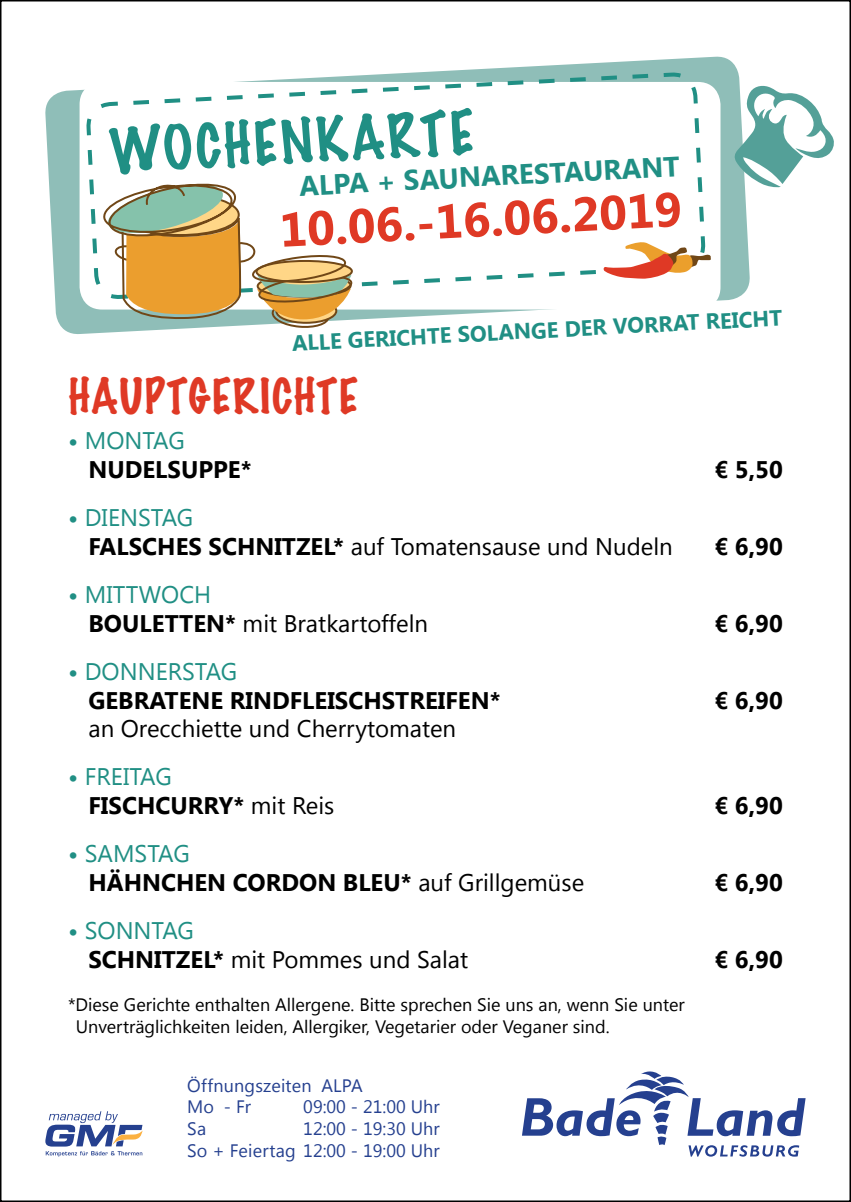
<style>
.page{position:relative;width:851px;height:1202px;background:#fff}
.page>*{position:absolute;margin:0;border:0;box-sizing:border-box;transform-origin:0 0}
.t1{font:60px "DS Marker Felt";color:#208f84}
.t2{font:700 48px "Segoe UI";color:#df3925}
.t3{font:48px "DS Marker Felt";letter-spacing:.03em;color:#df3925}
.t4{font:700 28px "Segoe UI";color:#208f84}
.t5{font:700 24px/28.8px "Segoe UI";color:#000}
.t6{font:24px/28.8px "Segoe UI";color:#000}
.t7{font:700 22px "Segoe UI";color:#208f84}
.t8{font:18px/21.6px "Segoe UI";color:#000}
.t9{font:18px/21.6px "Segoe UI";letter-spacing:.005em;color:#25408f}
.s1{color:#208f84}
.s2{font-weight:400;color:#208f84}
.s3{font-weight:700;color:#208f84}
.s4{font-weight:700}
.s5{font-weight:400}
</style>
<div class="page">
<svg style="left:45px;top:56px;width:705px;height:278px"></svg>
<svg style="left:85px;top:71px;width:621px;height:263px"></svg>
<svg style="left:733px;top:85px;width:101px;height:103px"></svg>
<svg style="left:85px;top:72px;width:626px;height:256px"></svg>
<svg style="left:522px;top:1071px;width:283px;height:86px"></svg>
<svg style="left:45px;top:1111px;width:98px;height:46px"></svg>
<h1 class="t1" style="left:107px;top:113px;width:366px;rotate:-3deg">WOCHENKARTE</h1>
<p class="t4" style="left:298px;top:166px;width:382px;rotate:-3deg">ALPA + SAUNARESTAURANT</p>
<h2 class="t2" style="left:278px;top:196px;width:404px;rotate:-3deg">10.06.-16.06.2019</h2>
<p class="t7" style="left:291px;top:328px;width:492px;rotate:-3deg">ALLE GERICHTE SOLANGE DER VORRAT REICHT</p>
<h2 class="t3" style="left:68px;top:366px;width:291px">HAUPTGERICHTE</h2>
<p class="t5" style="left:88px;top:425px;width:165px;text-indent:-20px"><span class="s1">•</span> <span class="s2">MONTAG<br></span>NUDELSUPPE*</p>
<p class="t6" style="left:88px;top:502px;width:585px;text-indent:-20px"><span class="s3">•</span> <span class="s1">DIENSTAG<br></span><span class="s4">FALSCHES SCHNITZEL*</span> auf Tomatensause und Nudeln</p>
<p class="t6" style="left:88px;top:579px;width:341px;text-indent:-20px"><span class="s3">•</span> <span class="s1">MITTWOCH<br></span><span class="s4">BOULETTEN*</span> mit Bratkartoffeln</p>
<p class="t5" style="left:88px;top:655px;width:413px;text-indent:-20px"><span class="s1">•</span> <span class="s2">DONNERSTAG<br></span>GEBRATENE RINDFLEISCHSTREIFEN*</p>
<p class="t6" style="left:88px;top:713px;width:369px">an Orecchiette und Cherrytomaten</p>
<p class="t5" style="left:88px;top:761px;width:247px;text-indent:-20px"><span class="s1">•</span> <span class="s2">FREITAG<br></span>FISCHCURRY* <span class="s5">mit Reis</span></p>
<p class="t5" style="left:88px;top:838px;width:497px;text-indent:-20px"><span class="s1">•</span> <span class="s2">SAMSTAG<br></span>HÄHNCHEN CORDON BLEU* <span class="s5">auf Grillgemüse</span></p>
<p class="t6" style="left:88px;top:915px;width:381px;text-indent:-20px"><span class="s3">•</span> <span class="s1">SONNTAG<br></span><span class="s4">SCHNITZEL*</span> mit Pommes und Salat</p>
<p class="t8" style="left:76px;top:993px;width:610px;text-indent:-8px">*Diese Gerichte enthalten Allergene. Bitte sprechen Sie uns an, wenn Sie unter<br>Unverträglichkeiten leiden, Allergiker, Vegetarier oder Veganer sind.</p>
<p class="t9" style="left:187px;top:1074px;width:177px">Öffnungszeiten ALPA<br>Mo - Fr</p>
<p class="t9" style="left:303px;top:1095px;width:138px">09:00 - 21:00 Uhr</p>
<p class="t9" style="left:187px;top:1117px;width:254px;text-align:right">12:00 - 19:30 Uhr<br>So + Feiertag 12:00 - 19:00 Uhr</p>
<p class="t9" style="left:187px;top:1117px;width:20px">Sa</p>
<p class="t5" style="left:714px;top:454px;width:70px">€ 5,50</p>
<p class="t5" style="left:714px;top:531px;width:70px">€ 6,90</p>
<p class="t5" style="left:714px;top:607px;width:70px">€ 6,90</p>
<p class="t5" style="left:714px;top:684px;width:70px">€ 6,90</p>
<p class="t5" style="left:714px;top:790px;width:70px">€ 6,90</p>
<p class="t5" style="left:714px;top:867px;width:70px">€ 6,90</p>
<p class="t5" style="left:714px;top:943px;width:70px">€ 6,90</p>
</div>
